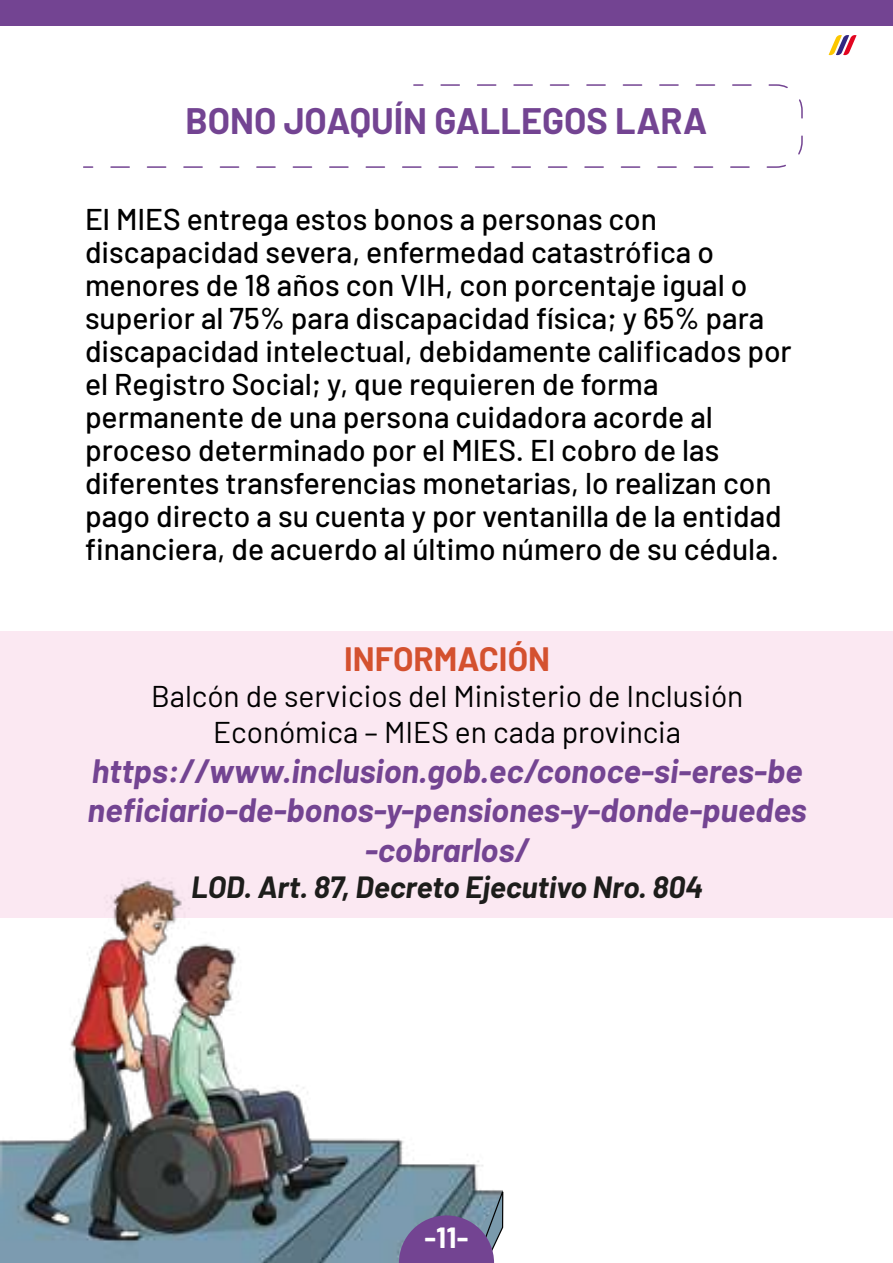
<style>
.page{position:relative;width:893px;height:1263px;background:#fff}
.page>*{position:absolute;margin:0;border:0;box-sizing:border-box;transform-origin:0 0}
.t1{font:700 36px "Barlow";color:#734492}
.t2{font:italic 700 33px/39.6px "Barlow";color:#734492;text-align:center}
.t3{font:700 33px "Barlow";color:#d4512f}
.t4{font:500 30px/33px "Barlow";color:#000}
.t5{font:30px/36px "Barlow";color:#000;text-align:center}
.t6{font:italic 700 30px "Barlow";letter-spacing:-.005em;color:#1d1d1b}
.t7{font:700 28.5px "Barlow";color:#fff}
</style>
<div class="page">
<div style="left:0;top:631px;width:893px;height:286px;background:#fbe8f2"></div>
<img style="left:0;top:879px;width:503px;height:384px">
<svg style="left:399px;top:1190px;width:105px;height:73px;background:#766f9b"></svg>
<svg style="left:829px;top:35px;width:27px;height:20px"></svg>
<svg style="left:110px;top:84px;width:693px;height:84px"></svg>
<svg style="left:84px;top:166px;width:9px;height:2px"></svg>
<div style="left:0;top:0;width:893px;height:26px;background:#734492"></div>
<p class="t1" style="left:186px;top:94px;width:523px">BONO JOAQUÍN GALLEGOS LARA</p>
<p class="t4" style="left:85px;top:201px;width:708px">El MIES entrega estos bonos a personas con discapacidad severa, enfermedad catastrófica o menores de 18 años con VIH, con porcentaje igual o superior al 75% para discapacidad física; y 65% para discapacidad intelectual, debidamente calificados por el Registro Social; y, que requieren de forma permanente de una persona cuidadora acorde al proceso determinado por el MIES. El cobro de las diferentes transferencias monetarias, lo realizan con pago directo a su cuenta y por ventanilla de la entidad financiera, de acuerdo al último número de su cédula.</p>
<p class="t3" style="left:344px;top:635px;width:207px">INFORMACIÓN</p>
<p class="t5" style="left:151px;top:676px;width:594px">Balcón de servicios del Ministerio de Inclusión<br>Económica – MIES en cada provincia</p>
<p class="t2" style="left:88px;top:748px;width:721px">https://www.inclusion.gob.ec/conoce-si-eres-be neficiario-de-bonos-y-pensiones-y-donde-puedes -cobrarlos/</p>
<p class="t6" style="left:191px;top:865px;width:513px">LOD. Art. 87, Decreto Ejecutivo Nro. 804</p>
<p class="t7" style="left:425px;top:1217px;width:45px">-11-</p>
</div>
